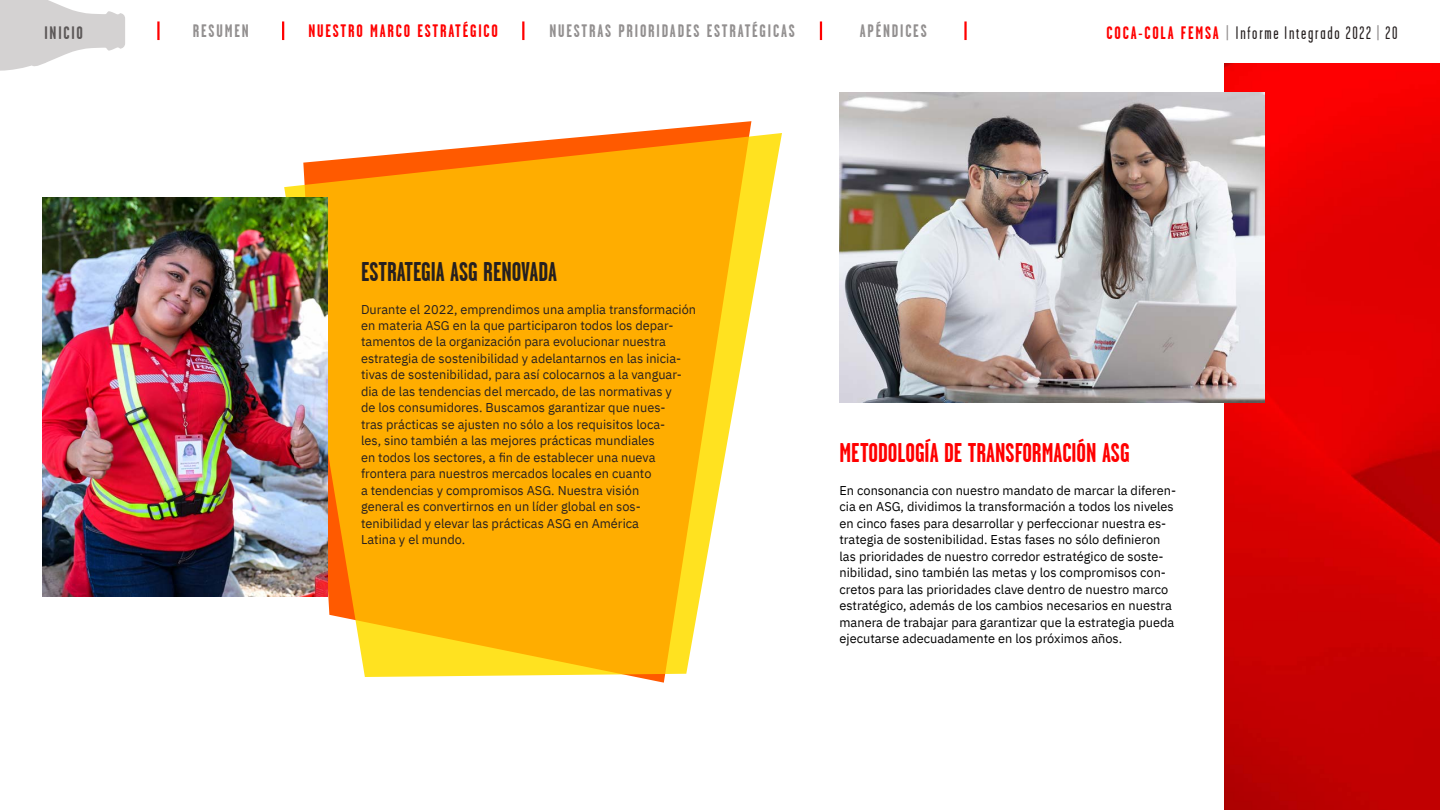
<style>
.page{position:relative;width:1440px;height:810px;background:#fff}
.page>*{position:absolute;margin:0;border:0;box-sizing:border-box;transform-origin:0 0}
.t1{font:700 27px "Garage Gothic";color:#f00}
.t2{font:700 27px "Garage Gothic";color:#262020}
.t3{font:700 18px "Garage Gothic";letter-spacing:.1em;color:#939090}
.t4{font:18px "Garage Gothic";letter-spacing:.1em;color:#262020}
.t5{font:700 18px "Garage Gothic";letter-spacing:.1em;color:#f00}
.t6{font:700 18px "Garage Gothic";letter-spacing:.1em;color:#5c5858}
.t7{font:12.75px/16.5px "IBM Plex Sans";color:#262020}
.t8{font:12.75px/16.5px "IBM Plex Sans";color:#000}
.s1{font-weight:700;color:#f00}
.s2{color:#939090}
</style>
<div class="page">
<img style="left:1225px;top:64px;width:215px;height:746px">
<svg style="left:284px;top:133px;width:498px;height:175px"></svg>
<svg style="left:303px;top:121px;width:448px;height:562px;background:#ffb720"></svg>
<img style="left:43px;top:198px;width:285px;height:399px">
<img style="left:840px;top:93px;width:424px;height:310px">
<hr style="left:157px;top:21px;width:3px;height:19px;background:#f00">
<svg style="left:282px;top:21px;width:2px;height:19px"></svg>
<svg style="left:522px;top:21px;width:2px;height:19px"></svg>
<svg style="left:820px;top:21px;width:2px;height:19px"></svg>
<hr style="left:964px;top:21px;width:3px;height:19px;background:#f00">
<svg style="left:0;top:0;width:125px;height:71px"></svg>
<h2 class="t6" style="left:44px;top:23px;width:40px">INICIO</h2>
<h2 class="t3" style="left:193px;top:21px;width:57px">RESUMEN</h2>
<h2 class="t5" style="left:309px;top:21px;width:191px">NUESTRO MARCO ESTRATÉGICO</h2>
<h2 class="t3" style="left:549px;top:21px;width:247px">NUESTRAS PRIORIDADES ESTRATÉGICAS</h2>
<h2 class="t3" style="left:860px;top:21px;width:69px">APÉNDICES</h2>
<h2 class="t4" style="left:1107px;top:23px;width:292px"><span class="s1">COCA-COLA FEMSA</span> <span class="s2">|</span> Informe Integrado 2022 <span class="s2">|</span> 20</h2>
<h1 class="t2" style="left:361px;top:257px;width:198px">ESTRATEGIA ASG RENOVADA</h1>
<p class="t7" style="left:361px;top:300px;width:337px">Durante el 2022, emprendimos una amplia transformación en materia ASG en la que participaron todos los depar&shy;tamentos de la organización para evolucionar nuestra estrategia de sostenibilidad y adelantarnos en las inicia&shy;tivas de sostenibilidad, para así colocarnos a la vanguar&shy;dia de las tendencias del mercado, de las normativas y<br>de los consumidores. Buscamos garantizar que nues-<br>tras prácticas se ajusten no sólo a los requisitos loca-<br>les, sino también a las mejores prácticas mundiales<br>en todos los sectores, a fin de establecer una nueva frontera para nuestros mercados locales en cuanto<br>a tendencias y compromisos ASG. Nuestra visión<br>general es convertirnos en un líder global en sos&shy;tenibilidad y elevar las prácticas ASG en América<br>Latina y el mundo.</p>
<h1 class="t1" style="left:840px;top:438px;width:292px">METODOLOGÍA DE TRANSFORMACIÓN ASG</h1>
<p class="t8" style="left:840px;top:481px;width:338px">En consonancia con nuestro mandato de marcar la diferen&shy;cia en ASG, dividimos la transformación a todos los niveles en cinco fases para desarrollar y perfeccionar nuestra es&shy;trategia de sostenibilidad. Estas fases no sólo definieron las prioridades de nuestro corredor estratégico de soste&shy;nibilidad, sino también las metas y los compromisos con&shy;cretos para las prioridades clave dentro de nuestro marco estratégico, además de los cambios necesarios en nuestra manera de trabajar para garantizar que la estrategia pueda ejecutarse adecuadamente en los próximos años.</p>
</div>
